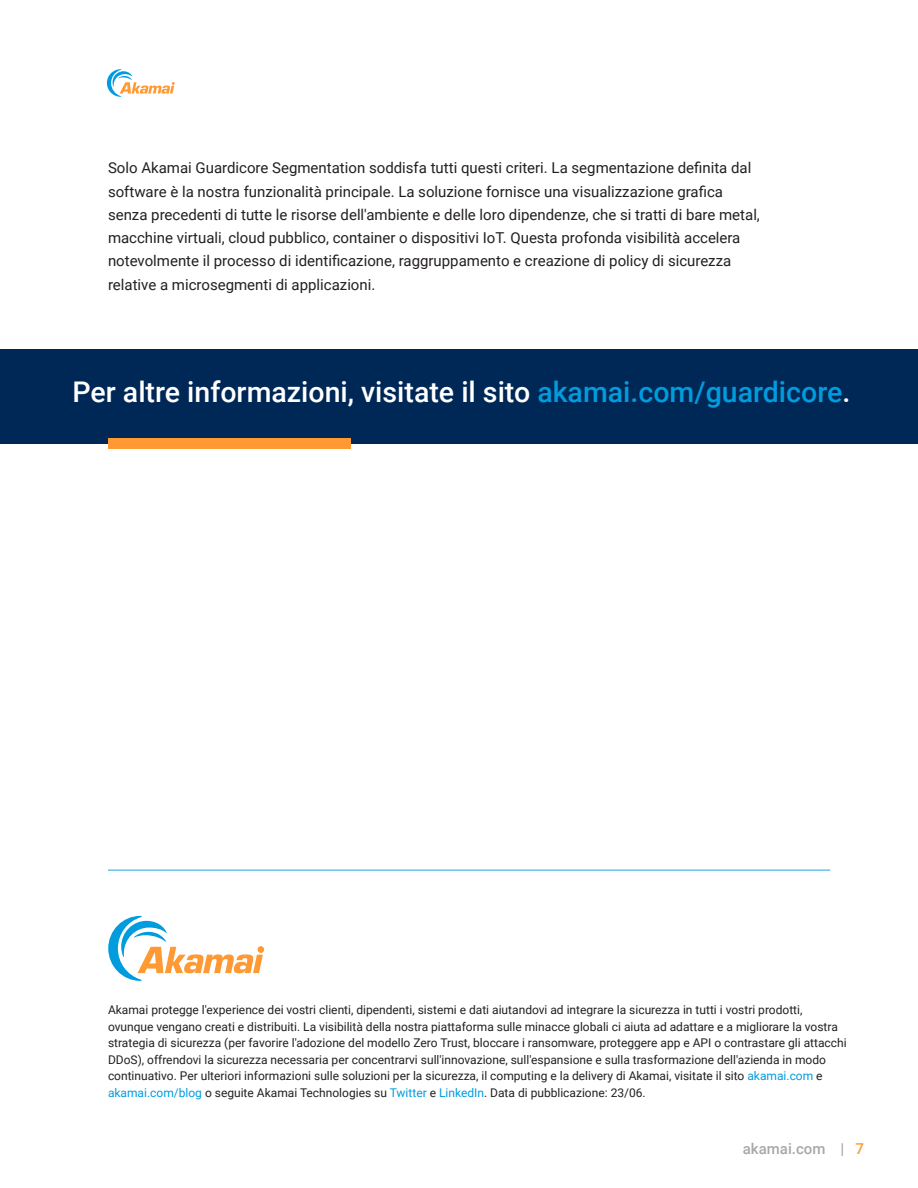
<style>
.page{position:relative;width:918px;height:1188px;background:#fff}
.page>*{position:absolute;margin:0;border:0;box-sizing:border-box;transform-origin:0 0}
.CTA_H1{font:500 28.5px "Roboto";color:#fff}
.Body{font:15px/23.2px "Roboto";color:#231f20}
.t1{font:500 15px "Roboto";color:#a8a8aa}
.t2{font:12px/16.5px "Roboto";color:#231f20}
.s1{color:#009cde}
.s2{color:#f93}
</style>
<div class="page">
<svg style="left:107px;top:69px;width:68px;height:28px"></svg>
<div style="left:0;top:349px;width:918px;height:94px;background:#002856"></div>
<div style="left:108px;top:438px;width:243px;height:10px;background:#f93"></div>
<hr style="left:108px;top:869px;width:722px;height:2px;background:#66c4eb">
<div style="left:258px;top:946px;width:6px;height:7px;background:#ff9d3c;border-radius:50%"></div>
<svg style="left:108px;top:916px;width:155px;height:65px"></svg>
<p class="Body" style="left:108px;top:156px;width:653px">Solo Akamai Guardicore Segmentation soddisfa tutti questi criteri. La segmentazione definita dal software è la nostra funzionalità principale. La soluzione fornisce una visualizzazione grafica senza precedenti di tutte le risorse dell'ambiente e delle loro dipendenze, che si tratti di bare metal, macchine virtuali, cloud pubblico, container o dispositivi IoT. Questa profonda visibilità accelera notevolmente il processo di identificazione, raggruppamento e creazione di policy di sicurezza relative a microsegmenti di applicazioni.</p>
<p class="CTA_H1" style="left:72px;top:372px;width:779px">Per altre informazioni, visitate il sito <span class="s1">akamai.com/guardicore</span>.</p>
<p class="t2" style="left:108px;top:1001px;width:740px">Akamai protegge l'experience dei vostri clienti, dipendenti, sistemi e dati aiutandovi ad integrare la sicurezza in tutti i vostri prodotti, ovunque vengano creati e distribuiti. La visibilità della nostra piattaforma sulle minacce globali ci aiuta ad adattare e a migliorare la vostra strategia di sicurezza (per favorire l'adozione del modello Zero Trust, bloccare i ransomware, proteggere app e API o contrastare gli attacchi DDoS), offrendovi la sicurezza necessaria per concentrarvi sull'innovazione, sull'espansione e sulla trasformazione dell'azienda in modo continuativo. Per ulteriori informazioni sulle soluzioni per la sicurezza, il computing e la delivery di Akamai, visitate il sito <span class="s1">akamai.com</span> e <span class="s1">akamai.com/blog</span> o seguite Akamai Technologies su <span class="s1">Twitter</span> e <span class="s1">LinkedIn</span>. Data di pubblicazione: 23/06.</p>
<p class="t1" style="left:743px;top:1139px;width:123px">akamai.com | <span class="s2">7</span></p>
</div>
